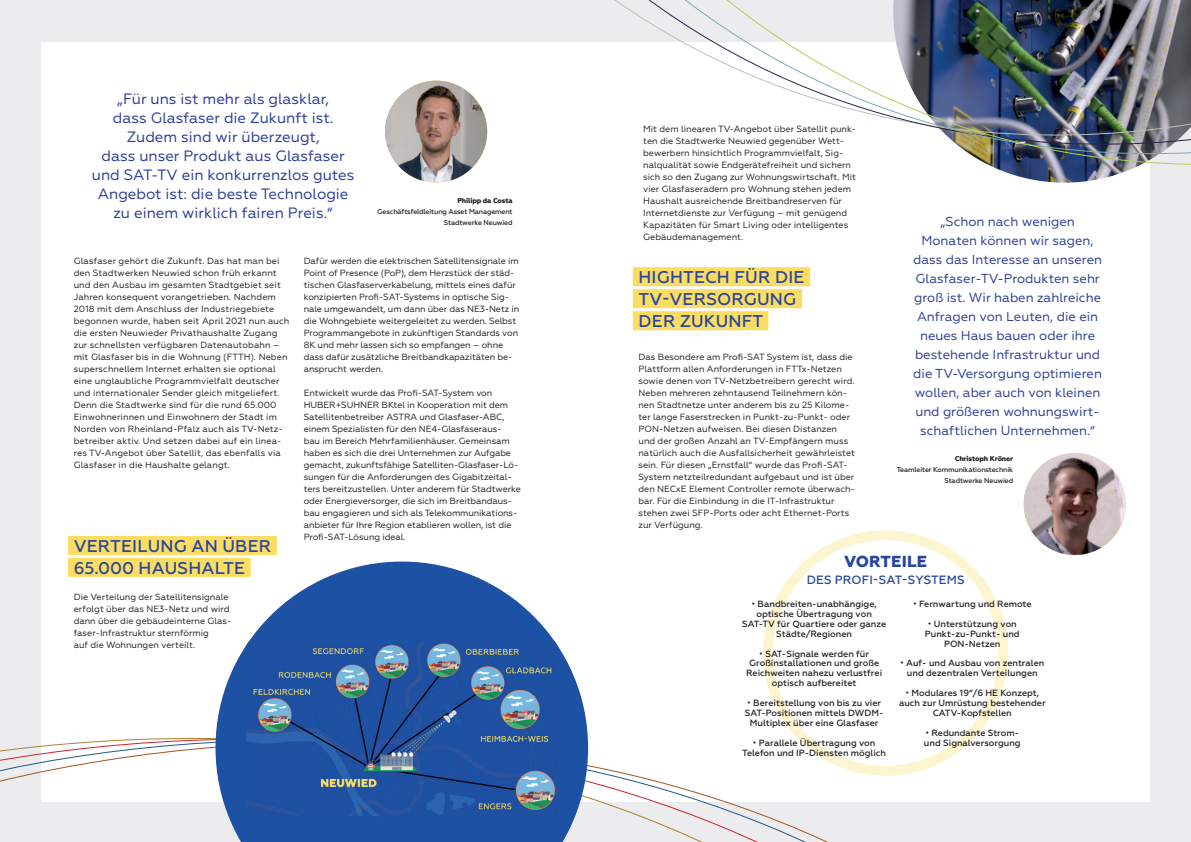
<style>
.page{position:relative;width:1191px;height:842px;background:#ececee}
.page>*{position:absolute;margin:0;border:0;box-sizing:border-box;transform-origin:0 0}
.t1{font:500 17px/22px "Geometria";letter-spacing:.01em;color:#28469d}
.t2{font:800 16px "Geometria";letter-spacing:.01em;color:#28469d}
.t3{font:15px/19px "Geometria";color:#2a3d98;text-align:center}
.t4{font:13px/19px "Geometria";color:#2a3d98;text-align:center}
.t5{font:500 12px "Geometria";letter-spacing:.01em;color:#28469d}
.t6{font:9px/12px "Geometria";color:#231f20}
.t7{font:500 9px/9.9px "Geometria";color:#231f20;text-align:center}
.t8{font:500 7px/11px "Geometria";letter-spacing:-.02em;color:#231f20;text-align:right}
.t9{font:800 7px "Geometria";letter-spacing:-.02em;color:#231f20}
.s1{font-weight:400}
</style>
<div class="page">
<div style="left:41px;top:42px;width:1108px;height:759px;background:#fff"></div>
<div style="left:763px;top:530px;width:245px;height:246px;border:10px solid #fbdd64;border-radius:50%"></div>
<div style="left:633px;top:311px;width:135px;height:19px;background:#fbdd64"></div>
<div style="left:68px;top:536px;width:209px;height:19px;background:#fbdd64"></div>
<div style="left:68px;top:558px;width:183px;height:19px;background:#fbdd64"></div>
<svg style="left:0;top:628px;width:852px;height:214px"></svg>
<svg style="left:215px;top:561px;width:373px;height:281px;fill:#1d51a3"></svg>
<img style="left:246px;top:641px;width:311px;height:175px">
<img style="left:1023px;top:453px;width:102px;height:102px;border-radius:51px">
<svg style="left:385px;top:81px;width:45px;height:102px"></svg>
<img style="left:430px;top:80px;width:56px;height:103px">
<svg style="left:486px;top:0;width:705px;height:317px"></svg>
<h3 class="t3" style="left:92px;top:90px;width:264px">„Für uns ist mehr als glasklar,<br>dass Glasfaser die Zukunft ist.<br>Zudem sind wir überzeugt,<br>dass unser Produkt aus Glasfaser und SAT-TV ein konkurrenzlos gutes<br>Angebot ist: die beste Technologie zu einem wirklich fairen Preis.“</h3>
<p class="t9" style="left:457px;top:196px;width:57px">Philipp da Costa</p>
<p class="t8" style="left:377px;top:206px;width:137px">Geschäftsfeldleitung Asset Management<br>Stadtwerke Neuwied</p>
<p class="t6" style="left:74px;top:255px;width:217px">Glasfaser gehört die Zukunft. Das hat man bei den Stadtwerken Neuwied schon früh erkannt und den Ausbau im gesamten Stadtgebiet seit Jahren konsequent vorangetrieben. Nachdem 2018 mit dem Anschluss der Industriegebiete begonnen wurde, haben seit April 2021 nun auch die ersten Neuwieder Privathaushalte Zugang zur schnellsten verfügbaren Datenautobahn – mit Glasfaser bis in die Wohnung (FTTH). Neben superschnellem Internet erhalten sie optional eine unglaubliche Programmvielfalt deutscher und internationaler Sender gleich mitgeliefert.<br>Denn die Stadtwerke sind für die rund 65.000<br>Einwohnerinnen und Einwohnern der Stadt im Norden von Rheinland-Pfalz auch als TV-Netz&shy;betreiber aktiv. Und setzen dabei auf ein linea&shy;res TV-Angebot über Satellit, das ebenfalls via Glasfaser in die Haushalte gelangt.</p>
<h1 class="t1" style="left:74px;top:535px;width:199px">VERTEILUNG AN ÜBER<br>65.000 HAUSHALTE</h1>
<p class="t6" style="left:74px;top:591px;width:159px">Die Verteilung der Satellitensignale erfolgt über das NE3-Netz und wird dann über die gebäudeinterne Glas&shy;faser-Infrastruktur sternförmig<br>auf die Wohnungen verteilt.</p>
<p class="t6" style="left:304px;top:255px;width:217px">Dafür werden die elektrischen Satellitensignale im Point of Presence (PoP), dem Herzstück der städ&shy;tischen Glasfaserverkabelung, mittels eines dafür konzipierten Profi-SAT-Systems in optische Sig&shy;nale umgewandelt, um dann über das NE3-Netz in die Wohngebiete weitergeleitet zu werden. Selbst Programmangebote in zukünftigen Standards von 8K und mehr lassen sich so empfangen – ohne dass dafür zusätzliche Breitbandkapazitäten be&shy;ansprucht werden.</p>
<p class="t6" style="left:304px;top:387px;width:219px">Entwickelt wurde das Profi-SAT-System von HUBER+SUHNER BKtel in Kooperation mit dem Satellitenbetreiber ASTRA und Glasfaser-ABC, einem Spezialisten für den NE4-Glasfaseraus-<br>bau im Bereich Mehrfamilienhäuser. Gemeinsam haben es sich die drei Unternehmen zur Aufgabe gemacht, zukunftsfähige Satelliten-Glasfaser-Lö&shy;sungen für die Anforderungen des Gigabitzeital&shy;ters bereitzustellen. Unter anderem für Stadtwerke oder Energieversorger, die sich im Breitbandaus&shy;bau engagieren und sich als Telekommunikations&shy;anbieter für Ihre Region etablieren wollen, ist die Profi-SAT-Lösung ideal.</p>
<p class="t6" style="left:643px;top:123px;width:214px">Mit dem linearen TV-Angebot über Satellit punk&shy;ten die Stadtwerke Neuwied gegenüber Wett&shy;bewerbern hinsichtlich Programmvielfalt, Sig&shy;nalqualität sowie Endgerätefreiheit und sichern sich so den Zugang zur Wohnungswirtschaft. Mit vier Glasfaseradern pro Wohnung stehen jedem Haushalt ausreichende Breitbandreserven für Internetdienste zur Verfügung – mit genügend Kapazitäten für Smart Living oder intelligentes Gebäudemanagement.</p>
<h1 class="t1" style="left:638px;top:267px;width:167px">HIGHTECH FÜR DIE<br>TV-VERSORGUNG<br>DER ZUKUNFT</h1>
<p class="t6" style="left:638px;top:351px;width:218px">Das Besondere am Profi-SAT System ist, dass die Plattform allen Anforderungen in FTTx-Netzen sowie denen von TV-Netzbetreibern gerecht wird.<br>Neben mehreren zehntausend Teilnehmern kön&shy;nen Stadtnetze unter anderem bis zu 25 Kilome&shy;ter lange Faserstrecken in Punkt-zu-Punkt- oder PON-Netzen aufweisen. Bei diesen Distanzen und der großen Anzahl an TV-Empfängern muss natürlich auch die Ausfallsicherheit gewährleistet sein. Für diesen „Ernstfall“ wurde das Profi-SAT-System netzteilredundant aufgebaut und ist über den NECxE Element Controller remote überwach&shy;bar. Für die Einbindung in die IT-Infrastruktur stehen zwei SFP-Ports oder acht Ethernet-Ports zur Verfügung.</p>
<p class="t4" style="left:913px;top:212px;width:191px">„Schon nach wenigen<br>Monaten können wir sagen, dass das Interesse an unseren<br>Glasfaser-TV-Produkten sehr groß ist. Wir haben zahlreiche<br>Anfragen von Leuten, die ein neues Haus bauen oder ihre bestehende Infrastruktur und die TV-Versorgung optimieren wollen, aber auch von kleinen und größeren wohnungswirt&shy;schaftlichen Unternehmen.“</p>
<p class="t9" style="left:954px;top:455px;width:60px">Christoph Kröner</p>
<p class="t8" style="left:896px;top:465px;width:118px">Teamleiter Kommunikationstechnik<br>Stadtwerke Neuwied</p>
<h2 class="t2" style="left:844px;top:552px;width:84px">VORTEILE</h2>
<h3 class="t5" style="left:806px;top:573px;width:159px">DES PROFI-SAT-SYSTEMS</h3>
<p class="t7" style="left:742px;top:599px;width:146px"><span class="s1">•</span> Bandbreiten-unabhängige, optische Übertragung von<br>SAT-TV für Quartiere oder ganze<br>Städte/Regionen</p>
<p class="t7" style="left:746px;top:648px;width:137px"><span class="s1">•</span> SAT-Signale werden für<br>Großinstallationen und große<br>Reichweiten nahezu verlustfrei optisch aufbereitet</p>
<p class="t7" style="left:744px;top:698px;width:140px"><span class="s1">•</span> Bereitstellung von bis zu vier<br>SAT-Positionen mittels DWDM-<br>Multiplex über eine Glasfaser</p>
<p class="t7" style="left:742px;top:738px;width:145px"><span class="s1">•</span> Parallele Übertragung von<br>Telefon und IP-Diensten möglich</p>
<p class="t7" style="left:913px;top:599px;width:120px"><span class="s1">•</span> Fernwartung und Remote</p>
<p class="t7" style="left:925px;top:619px;width:96px"><span class="s1">•</span> Unterstützung von<br>Punkt-zu-Punkt- und<br>PON-Netzen</p>
<p class="t7" style="left:900px;top:658px;width:146px"><span class="s1">•</span> Auf- und Ausbau von zentralen und dezentralen Verteilungen</p>
<p class="t7" style="left:899px;top:688px;width:148px"><span class="s1">•</span> Modulares 19“/6 HE Konzept, auch zur Umrüstung bestehender<br>CATV-Kopfstellen</p>
<p class="t7" style="left:924px;top:728px;width:98px;text-align:left"><span class="s1">•</span> Redundante Strom&shy;und Signalversorgung</p>
</div>
